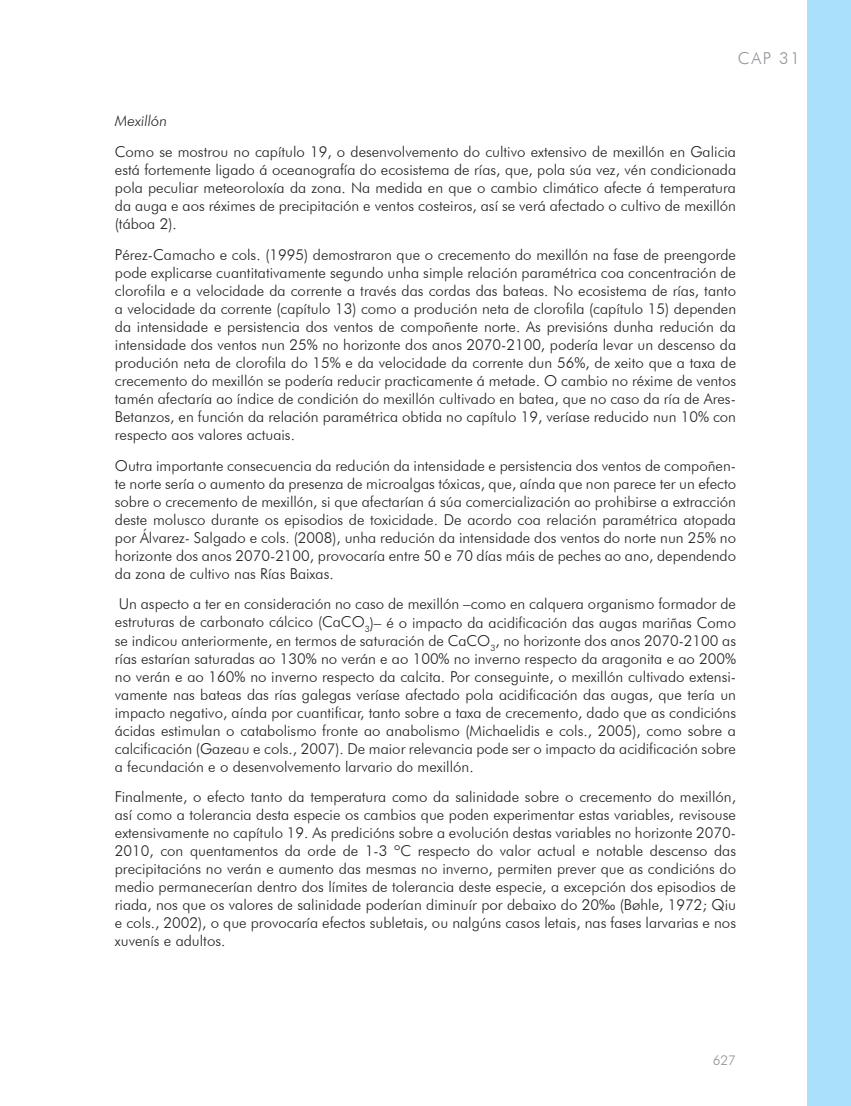
<style>
.page{position:relative;width:851px;height:1106px;background:#fff}
.page>*{position:absolute;margin:0;border:0;box-sizing:border-box;transform-origin:0 0}
.t1{font:300 16.5px "Futura BT";color:#939598}
.t2{font:300 15px/18px "Futura BT";color:#231f20;text-align:justify}
.t3{font:italic 300 15px "Futura BT";color:#231f20}
.t4{font:300 13.5px "Futura BT";color:#939598}
</style>
<div class="page">
<div style="left:806px;top:0;width:44px;height:1106px;background:#aae0f9"></div>
<p class="t1" style="left:737px;top:48px;width:63px">cap 31</p>
<p class="t3" style="left:115px;top:112px;width:54px">Mexillón</p>
<p class="t2" style="left:115px;top:142px;width:622px">Como se mostrou no capítulo 19, o desenvolvemento do cultivo extensivo de mexillón en Galicia está fortemente ligado á oceanografía do ecosistema de rías, que, pola súa vez, vén condicionada pola peculiar meteoroloxía da zona. Na medida en que o cambio climático afecte á temperatura da auga e aos réximes de precipitación e ventos costeiros, así se verá afectado o cultivo de mexillón (táboa 2).</p>
<p class="t2" style="left:115px;top:245px;width:622px">Pérez-Camacho e cols. (1995) demostraron que o crecemento do mexillón na fase de preengorde pode explicarse cuantitativamente segundo unha simple relación paramétrica coa concentración de clorofila e a velocidade da corrente a través das cordas das bateas. No ecosistema de rías, tanto a velocidade da corrente (capítulo 13) como a produción neta de clorofila (capítulo 15) dependen da intensidade e persistencia dos ventos de compoñente norte. As previsións dunha redución da intensidade dos ventos nun 25% no horizonte dos anos 2070-2100, podería levar un descenso da produción neta de clorofila do 15% e da velocidade da corrente dun 56%, de xeito que a taxa de crecemento do mexillón se podería reducir practicamente á metade. O cambio no réxime de ventos tamén afectaría ao índice de condición do mexillón cultivado en batea, que no caso da ría de Ares-Betanzos, en función da relación paramétrica obtida no capítulo 19, veríase reducido nun 10% con respecto aos valores actuais.</p>
<p class="t2" style="left:115px;top:456px;width:622px">Outra importante consecuencia da redución da intensidade e persistencia dos ventos de compoñen&shy;te norte sería o aumento da presenza de microalgas tóxicas, que, aínda que non parece ter un efecto sobre o crecemento de mexillón, si que afectarían á súa comercialización ao prohibirse a extracción deste molusco durante os episodios de toxicidade. De acordo coa relación paramétrica atopada por Álvarez- Salgado e cols. (2008), unha redución da intensidade dos ventos do norte nun 25% no horizonte dos anos 2070-2100, provocaría entre 50 e 70 días máis de peches ao ano, dependendo da zona de cultivo nas Rías Baixas.</p>
<p class="t2" style="left:115px;top:595px;width:622px">Un aspecto a ter en consideración no caso de mexillón –como en calquera organismo formador de estruturas de carbonato cálcico (CaCO<sub>3</sub>)– é o impacto da acidificación das augas mariñas Como se indicou anteriormente, en termos de saturación de CaCO<sub>3</sub>, no horizonte dos anos 2070-2100 as rías estarían saturadas ao 130% no verán e ao 100% no inverno respecto da aragonita e ao 200% no verán e ao 160% no inverno respecto da calcita. Por conseguinte, o mexillón cultivado extensi&shy;vamente nas bateas das rías galegas veríase afectado pola acidificación das augas, que tería un impacto negativo, aínda por cuantificar, tanto sobre a taxa de crecemento, dado que as condicións ácidas estimulan o catabolismo fronte ao anabolismo (Michaelidis e cols., 2005), como sobre a calcificación (Gazeau e cols., 2007). De maior relevancia pode ser o impacto da acidificación sobre a fecundación e o desenvolvemento larvario do mexillón.</p>
<p class="t2" style="left:115px;top:788px;width:622px">Finalmente, o efecto tanto da temperatura como da salinidade sobre o crecemento do mexillón, así como a tolerancia desta especie os cambios que poden experimentar estas variables, revisouse extensivamente no capítulo 19. As predicións sobre a evolución destas variables no horizonte 2070- 2010, con quentamentos da orde de 1-3 ºC respecto do valor actual e notable descenso das precipitacións no verán e aumento das mesmas no inverno, permiten prever que as condicións do medio permanecerían dentro dos límites de tolerancia deste especie, a excepción dos episodios de riada, nos que os valores de salinidade poderían diminuír por debaixo do 20‰ (Bøhle, 1972; Qiu e cols., 2002), o que provocaría efectos subletais, ou nalgúns casos letais, nas fases larvarias e nos xuvenís e adultos.</p>
<p class="t4" style="left:712px;top:1051px;width:25px">627</p>
</div>
